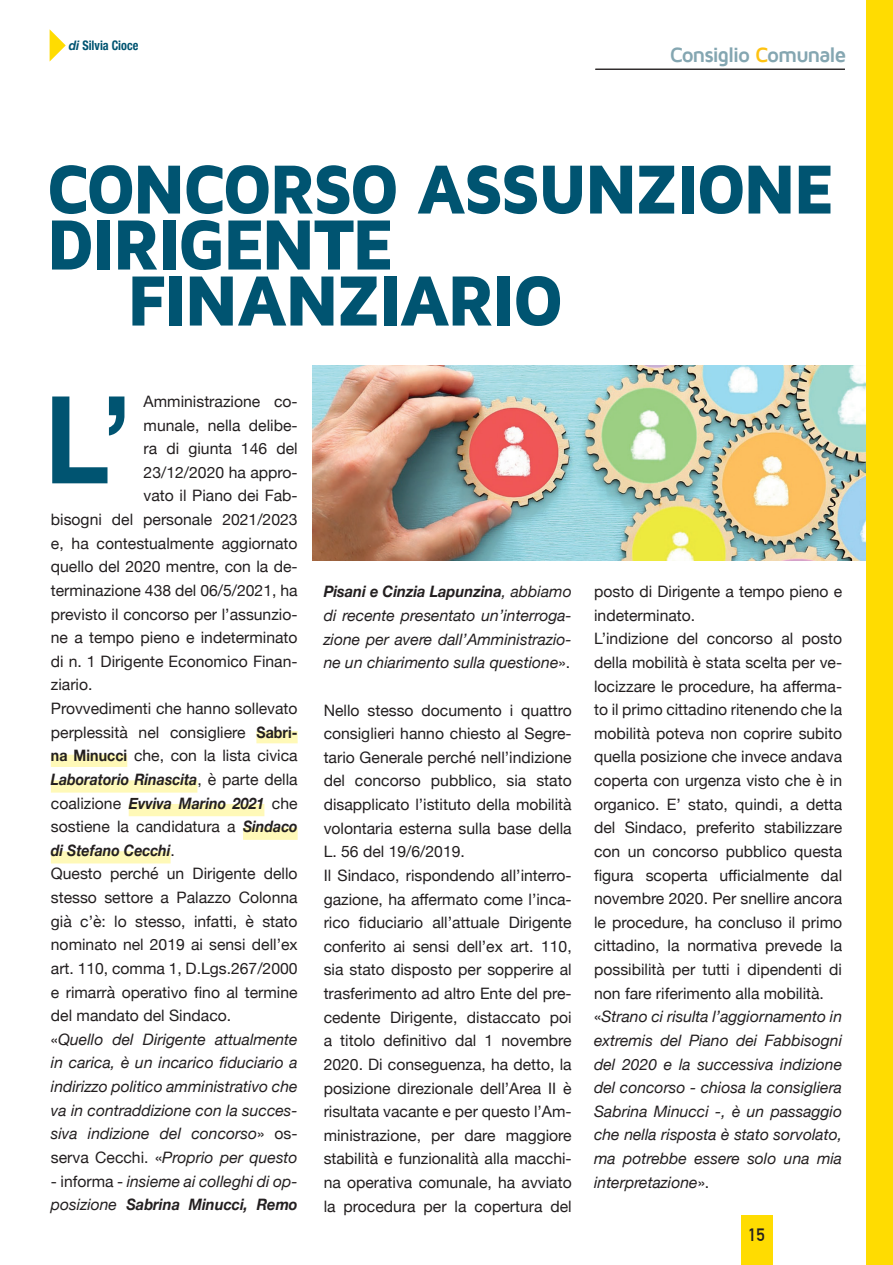
<style>
.page{position:relative;width:893px;height:1265px;background:#fff}
.page>*{position:absolute;margin:0;border:0;box-sizing:border-box;transform-origin:0 0}
.t1{font:700 121.62px "Helvetica Neue";color:#005471;scale:.9 1}
.t2{font:900 73.5px/56px "Maven Pro";letter-spacing:-.05em;color:#005471;scale:.95 1}
.t3{font:900 71.75px "Maven Pro";letter-spacing:-.06em;color:#005471;scale:.95 1}
.t4{font:700 21.18px "Maven Pro";letter-spacing:-.065em;color:#84a6b1}
.t5{font:700 17.5px "DIN Alternate";color:#231f20}
.t6{font:15.75px/23.6px "Helvetica Neue";color:#231f20}
.t7{font:italic 15.75px/23.6px "Helvetica Neue";color:#231f20;text-align:justify}
.t8{font:italic 700 15.75px "Helvetica Neue";color:#231f20;scale:.9 1}
.t9{font:700 condensed 13.12px "Helvetica Neue";color:#005471;scale:.93 1}
.s1{font-style:italic;font-stretch:normal}
.s2{color:#fec210}
.s3{font-weight:700}
.s4{font-weight:400;font-style:normal}
.s5{font-weight:700;font-style:italic}
.s6{font-style:normal}
.s7{font-style:italic}
</style>
<div class="page">
<img style="left:313px;top:365px;width:554px;height:195px">
<hr style="left:595px;top:69px;width:250px;height:1px;background:#231f20">
<svg style="left:50px;top:29px;width:16px;height:32px"></svg>
<div style="left:741px;top:1215px;width:31px;height:50px;background:#ffdc01"></div>
<div style="left:256px;top:731px;width:42px;height:12px;background:#fff9b8"></div>
<div style="left:51px;top:755px;width:76px;height:12px;background:#fff9b8"></div>
<div style="left:51px;top:780px;width:146px;height:13px;background:#fff9b8"></div>
<div style="left:129px;top:804px;width:135px;height:12px;background:#fff9b8"></div>
<div style="left:243px;top:828px;width:55px;height:12px;background:#fff9b8"></div>
<div style="left:51px;top:851px;width:120px;height:12px;background:#fff9b8"></div>
<div style="left:867px;top:0;width:26px;height:1265px;background:#ffdc01"></div>
<p class="t9" style="left:69px;top:34px;width:76px"><span class="s1">di</span> Silvia Cioce</p>
<h3 class="t4" style="left:670px;top:43px;width:178px">Consiglio <span class="s2">C</span>omunale</h3>
<h3 class="t3" style="left:46px;top:151px;width:831px">CONCORSO ASSUNZIONE</h3>
<h2 class="t2" style="left:126px;top:217px;width:463px;text-indent:-80px">DIRIGENTE<br>FINANZIARIO</h2>
<p class="t6" style="left:144px;top:390px;width:156px">Amministrazione co-</p>
<p class="t6" style="left:144px;top:414px;width:156px">munale, nella delibe-</p>
<p class="t6" style="left:144px;top:438px;width:155px">ra di giunta 146 del</p>
<p class="t6" style="left:144px;top:461px;width:156px">23/12/2020 ha appro-</p>
<p class="t6" style="left:144px;top:485px;width:156px">vato il Piano dei Fab-</p>
<p class="t6" style="left:51px;top:509px;width:248px">bisogni del personale 2021/2023</p>
<p class="t6" style="left:51px;top:532px;width:248px">e, ha contestualmente aggiornato</p>
<p class="t6" style="left:51px;top:556px;width:248px">quello del 2020 mentre, con la de-</p>
<p class="t6" style="left:51px;top:579px;width:248px">terminazione 438 del 06/5/2021, ha</p>
<p class="t6" style="left:51px;top:603px;width:248px">previsto il concorso per l’assunzio-</p>
<p class="t6" style="left:51px;top:627px;width:248px">ne a tempo pieno e indeterminato</p>
<p class="t6" style="left:51px;top:650px;width:248px">di n. 1 Dirigente Economico Finan-</p>
<p class="t6" style="left:51px;top:674px;width:43px">ziario.</p>
<p class="t6" style="left:51px;top:698px;width:248px">Provvedimenti che hanno sollevato</p>
<p class="t6" style="left:51px;top:721px;width:248px">perplessità nel consigliere <span class="s3">Sabri-</span></p>
<p class="t6" style="left:51px;top:745px;width:248px"><span class="s3">na Minucci</span> che, con la lista civica</p>
<p class="t8" style="left:51px;top:767px;width:276px">Laboratorio Rinascita<span class="s4">, è parte della</span></p>
<p class="t8" style="left:51px;top:791px;width:276px"><span class="s4">coalizione</span> Evviva Marino 2021 <span class="s4">che</span></p>
<p class="t6" style="left:51px;top:816px;width:248px">sostiene la candidatura a <span class="s5">Sindaco</span></p>
<p class="t8" style="left:51px;top:838px;width:139px">di Stefano Cecchi<span class="s4">.</span></p>
<p class="t6" style="left:51px;top:863px;width:248px">Questo perché un Dirigente dello</p>
<p class="t6" style="left:51px;top:887px;width:248px">stesso settore a Palazzo Colonna</p>
<p class="t6" style="left:51px;top:910px;width:248px">già c’è: lo stesso, infatti, è stato</p>
<p class="t6" style="left:51px;top:934px;width:248px">nominato nel 2019 ai sensi dell’ex</p>
<p class="t6" style="left:51px;top:957px;width:248px">art. 110, comma 1, D.Lgs.267/2000</p>
<p class="t6" style="left:51px;top:981px;width:248px">e rimarrà operativo fino al termine</p>
<p class="t6" style="left:51px;top:1005px;width:182px">del mandato del Sindaco.</p>
<p class="t7" style="left:51px;top:1028px;width:248px"><span class="s6">«</span>Quello del Dirigente attualmente</p>
<p class="t7" style="left:51px;top:1052px;width:248px">in carica, è un incarico fiduciario a</p>
<p class="t7" style="left:51px;top:1076px;width:248px">indirizzo politico amministrativo che</p>
<p class="t7" style="left:51px;top:1099px;width:248px">va in contraddizione con la succes-</p>
<p class="t7" style="left:51px;top:1123px;width:248px">siva indizione del concorso<span class="s6">» os-</span></p>
<p class="t7" style="left:51px;top:1146px;width:248px"><span class="s6">serva Cecchi. «</span>Proprio per questo</p>
<p class="t7" style="left:51px;top:1170px;width:248px"><span class="s6">- informa -</span> insieme ai colleghi di op&shy;posizione <span class="s3">Sabrina Minucci, Remo</span></p>
<h1 class="t1" style="left:45px;top:345px;width:98px">L’</h1>
<p class="t7" style="left:324px;top:581px;width:250px"><span class="s3">Pisani e Cinzia Lapunzina</span>, abbiamo di recente presentato un’interroga&shy;zione per avere dall’Amministrazio&shy;ne un chiarimento sulla questione<span class="s6">».</span></p>
<p class="t6" style="left:324px;top:699px;width:250px">Nello stesso documento i quattro consiglieri hanno chiesto al Segre&shy;tario Generale perché nell’indizione del concorso pubblico, sia stato disapplicato l’istituto della mobilità volontaria esterna sulla base della L. 56 del 19/6/2019.<br>Il Sindaco, rispondendo all’interro&shy;gazione, ha affermato come l’inca&shy;rico fiduciario all’attuale Dirigente conferito ai sensi dell’ex art. 110, sia stato disposto per sopperire al trasferimento ad altro Ente del pre&shy;cedente Dirigente, distaccato poi a titolo definitivo dal 1 novembre 2020. Di conseguenza, ha detto, la posizione direzionale dell’Area II è risultata vacante e per questo l’Am&shy;ministrazione, per dare maggiore stabilità e funzionalità alla macchi&shy;na operativa comunale, ha avviato la procedura per la copertura del</p>
<p class="t6" style="left:594px;top:581px;width:250px">posto di Dirigente a tempo pieno e indeterminato.<br>L’indizione del concorso al posto della mobilità è stata scelta per ve&shy;locizzare le procedure, ha afferma&shy;to il primo cittadino ritenendo che la mobilità poteva non coprire subito quella posizione che invece andava coperta con urgenza visto che è in organico. E’ stato, quindi, a detta del Sindaco, preferito stabilizzare con un concorso pubblico questa figura scoperta ufficialmente dal novembre 2020. Per snellire ancora le procedure, ha concluso il primo cittadino, la normativa prevede la possibilità per tutti i dipendenti di non fare riferimento alla mobilità. «<span class="s7">Strano ci risulta l’aggiornamento in extremis del Piano dei Fabbisogni del 2020 e la successiva indizione del concorso - chiosa la consigliera Sabrina Minucci -, è un passaggio che nella risposta è stato sorvolato, ma potrebbe essere solo una mia interpretazione</span>».</p>
<p class="t5" style="left:748px;top:1222px;width:18px">15</p>
</div>
